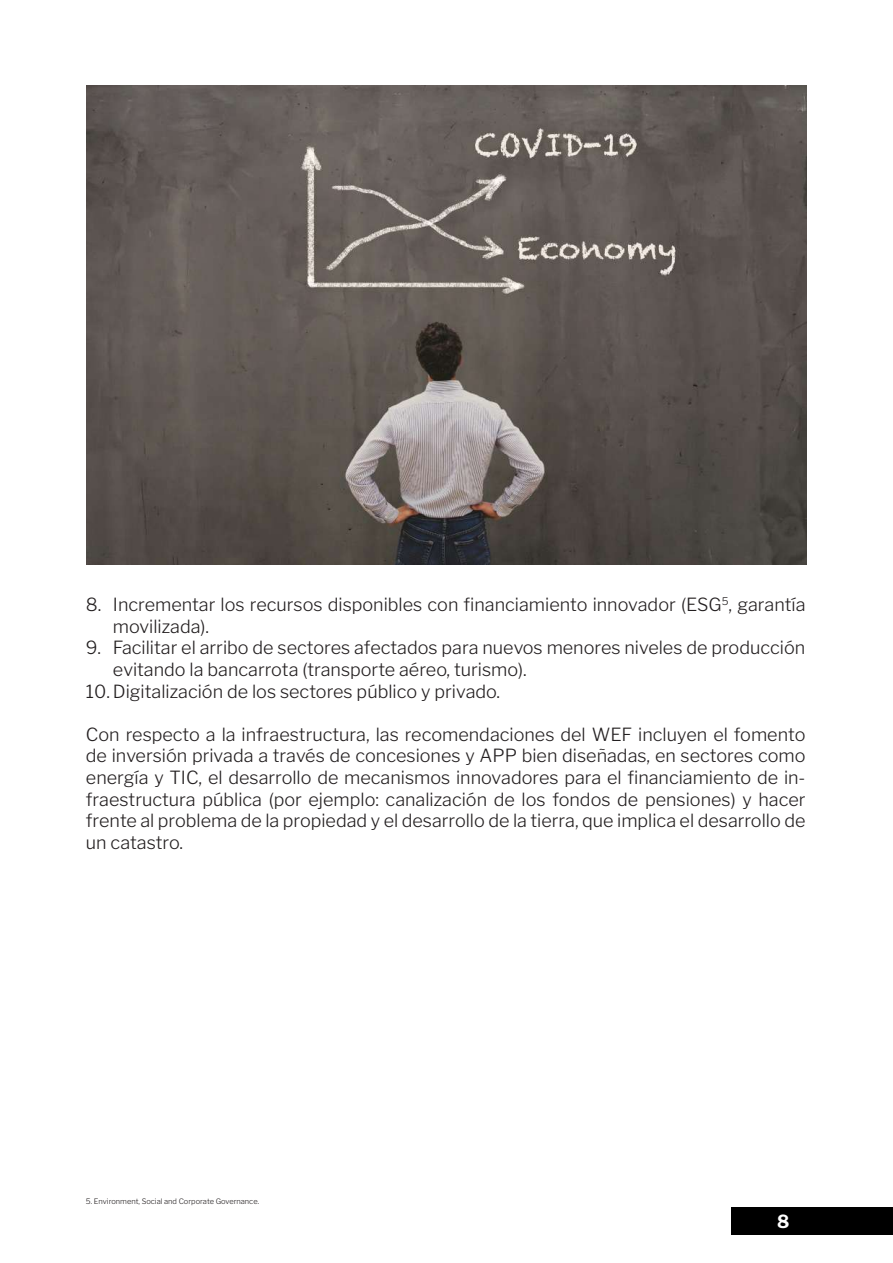
<style>
.page{position:relative;width:893px;height:1263px;background:#fff}
.page>*{position:absolute;margin:0;border:0;box-sizing:border-box;transform-origin:0 0}
.t1{font:300 18px/21.6px "Libre Franklin";color:#231f20}
.t2{font:700 18px "Libre Franklin";color:#fff}
.t3{font:300 7.5px "Libre Franklin";color:#231f20}
</style>
<div class="page">
<div style="left:731px;top:1208px;width:162px;height:27px;background:#000"></div>
<img style="left:87px;top:85px;width:719px;height:480px">
<p class="t1" style="left:113px;top:594px;width:694px;text-indent:-27px">8. Incrementar los recursos disponibles con financiamiento innovador (ESG<sup>5</sup>, garantía movilizada).</p>
<p class="t1" style="left:113px;top:637px;width:694px;text-indent:-27px">9. Facilitar el arribo de sectores afectados para nuevos menores niveles de producción evitando la bancarrota (transporte aéreo, turismo).</p>
<p class="t1" style="left:86px;top:680px;width:416px">10. Digitalización de los sectores público y privado.</p>
<p class="t1" style="left:86px;top:723px;width:721px;text-align:justify">Con respecto a la infraestructura, las recomendaciones del WEF incluyen el fomento de inversión privada a través de concesiones y APP bien diseñadas, en sectores como energía y TIC, el desarrollo de mecanismos innovadores para el financiamiento de in&shy;fraestructura pública (por ejemplo: canalización de los fondos de pensiones) y hacer frente al problema de la propiedad y el desarrollo de la tierra, que implica el desarrollo de un catastro.</p>
<p class="t3" style="left:86px;top:1197px;width:175px">5. Environment, Social and Corporate Governance.</p>
<p class="t2" style="left:777px;top:1211px;width:14px">8</p>
</div>
